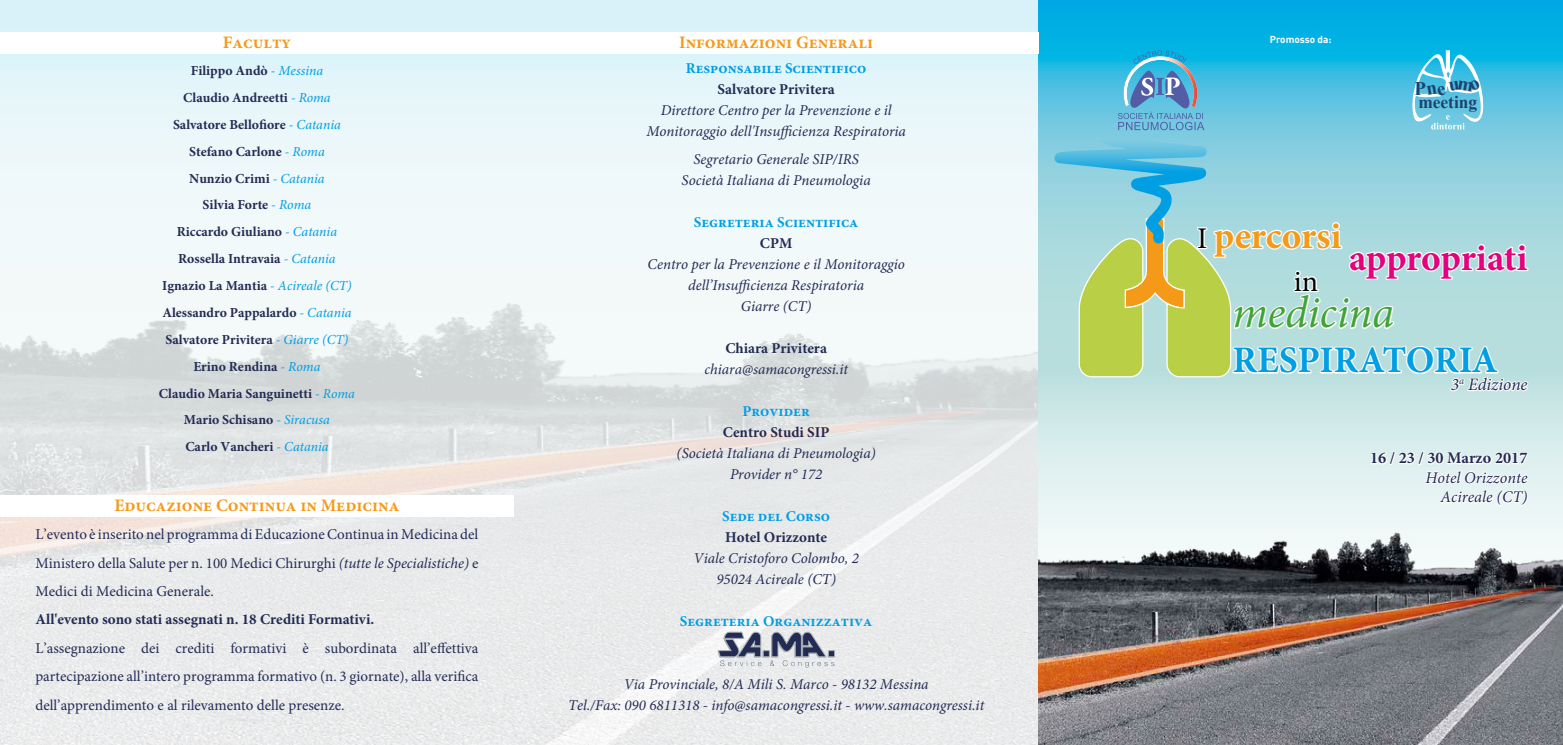
<style>
.page{position:relative;width:1563px;height:745px;background:#fff}
.page>*{position:absolute;margin:0;border:0;box-sizing:border-box;transform-origin:0 0}
.t1{font:italic 45px "Minion Pro";letter-spacing:-.005em;color:#3fa435}
.t2{font:700 37.5px "Minion Pro";letter-spacing:-.005em;color:#009ee3}
.t3{font:700 37.5px "Minion Pro";color:#e5007d}
.t4{font:700 37.5px "Minion Pro";color:#f59a18}
.t5{font:30px "Minion Pro";color:#000}
.t6{font:700 19.25px "Times New Roman";color:#1c436e}
.t7{font:700 17.75px "Times New Roman";color:#1c436e}
.t8{font:700 17.5px "Minion Pro";color:#f59a18}
.t9{font:italic 17.5px "Minion Pro";letter-spacing:-.005em;color:#232b54}
.t10{font:italic 16.25px/19.5px "Minion Pro";color:#232b54;text-align:right}
.t11{font:700 16.25px "Minion Pro";color:#232b54}
.t12{font:italic 15px/21px "Minion Pro";color:#232b54;text-align:center}
.t13{font:15px/28.4px "Minion Pro";color:#232b54;text-align:justify}
.t14{font:700 15px "Minion Pro";color:#232b54}
.t15{font:700 15px "Minion Pro";color:#009ee3}
.t16{font:700 13.75px/26.9px "Minion Pro";color:#232b54;text-align:center}
.t17{font:700 10px "DIN Pro";color:#fff}
.s1{font-weight:400;font-style:italic;color:#009ee3}
.s2{font-style:italic}
.s3{font-weight:400;font-size:30px;color:#000}
</style>
<div class="page">
<div style="left:0;top:0;width:1038px;height:744px;background:linear-gradient(to right,#e6f6fa,#e6f6fa)"></div>
<img style="left:0;top:208px;width:1038px;height:536px">
<svg style="left:1038px;top:0;width:525px;height:484px;background:#47c0e2"></svg>
<img style="left:1038px;top:484px;width:525px;height:260px">
<div style="left:0;top:32px;width:1038px;height:21px;background:#fff"></div>
<svg style="left:717px;top:631px;width:118px;height:36px;background:#a3a7b5"></svg>
<div style="left:0;top:495px;width:514px;height:21px;background:#fff"></div>
<svg style="left:1053px;top:50px;width:476px;height:457px;background:#a7d9d8"></svg>
<p class="t8" style="left:223px;top:30px;width:70px">Faculty</p>
<p class="t16" style="left:159px;top:57px;width:197px">Filippo Andò <span class="s1">- Messina<br></span>Claudio Andreetti <span class="s1">- Roma<br></span>Salvatore Bellofiore <span class="s1">- Catania<br></span>Stefano Carlone <span class="s1">- Roma<br></span>Nunzio Crimi <span class="s1">- Catania<br></span>Silvia Forte <span class="s1">- Roma<br></span>Riccardo Giuliano <span class="s1">- Catania<br></span>Rossella Intravaia <span class="s1">- Catania<br></span>Ignazio La Mantia <span class="s1">- Acireale (CT)<br></span>Alessandro Pappalardo <span class="s1">- Catania<br></span>Salvatore Privitera <span class="s1">- Giarre (CT)<br></span>Erino Rendina <span class="s1">- Roma<br></span>Claudio Maria Sanguinetti <span class="s1">- Roma<br></span>Mario Schisano <span class="s1">- Siracusa<br></span>Carlo Vancheri <span class="s1">- Catania</span></p>
<p class="t8" style="left:114px;top:492px;width:286px">Educazione Continua in Medicina</p>
<p class="t13" style="left:35px;top:520px;width:444px">L’evento è inserito nel programma di Educazione Continua in Medicina del Ministero della Salute per n. 100 Medici Chirurghi <span class="s2">(tutte le Specialistiche)</span> e Medici di Medicina Generale.</p>
<p class="t14" style="left:35px;top:608px;width:340px">All'evento sono stati assegnati n. 18 Crediti Formativi.</p>
<p class="t13" style="left:35px;top:633px;width:444px">L’assegnazione dei crediti formativi è subordinata all’effettiva partecipazione all’intero programma formativo (n. 3 giornate), alla verifica dell’apprendimento e al rilevamento delle presenze.</p>
<p class="t8" style="left:679px;top:30px;width:195px">Informazioni Generali</p>
<p class="t15" style="left:686px;top:57px;width:182px">Responsabile Scientifico</p>
<p class="t14" style="left:717px;top:78px;width:119px">Salvatore Privitera</p>
<p class="t12" style="left:646px;top:99px;width:261px">Direttore Centro per la Prevenzione e il<br>Monitoraggio dell'Insufficienza Respiratoria</p>
<p class="t12" style="left:681px;top:148px;width:191px">Segretario Generale SIP/IRS<br>Società Italiana di Pneumologia</p>
<p class="t15" style="left:694px;top:211px;width:166px">Segreteria Scientifica</p>
<p class="t14" style="left:760px;top:232px;width:34px">CPM</p>
<p class="t12" style="left:647px;top:253px;width:259px">Centro per la Prevenzione e il Monitoraggio dell’Insufficienza Respiratoria<br>Giarre (CT)</p>
<p class="t14" style="left:725px;top:337px;width:103px">Chiara Privitera</p>
<p class="t12" style="left:704px;top:358px;width:145px">chiara@samacongressi.it</p>
<p class="t15" style="left:742px;top:400px;width:69px">Provider</p>
<p class="t14" style="left:723px;top:421px;width:108px">Centro Studi SIP</p>
<p class="t12" style="left:676px;top:442px;width:201px">(Società Italiana di Pneumologia)<br>Provider n° 172</p>
<p class="t15" style="left:722px;top:505px;width:109px">Sede del Corso</p>
<p class="t14" style="left:725px;top:526px;width:104px">Hotel Orizzonte</p>
<p class="t12" style="left:693px;top:547px;width:167px">Viale Cristoforo Colombo, 2<br>95024 Acireale (CT)</p>
<p class="t15" style="left:680px;top:610px;width:194px">Segreteria Organizzativa</p>
<p class="t12" style="left:568px;top:672px;width:418px">Via Provinciale, 8/A Mili S. Marco - 98132 Messina<br>Tel./Fax: 090 6811318 - info@samacongressi.it - www.samacongressi.it</p>
<p class="t17" style="left:1269px;top:31px;width:63px">Promosso da:</p>
<p class="t6" style="left:1414px;top:75px;width:13px">P</p>
<p class="t7" style="left:1418px;top:90px;width:60px">meeting</p>
<h2 class="t4" style="left:1197px;top:209px;width:146px"><span class="s3">I</span> percorsi</h2>
<h1 class="t1" style="left:1232px;top:282px;width:163px">medicina</h1>
<h2 class="t2" style="left:1232px;top:334px;width:267px">RESPIRATORIA</h2>
<h2 class="t3" style="left:1349px;top:231px;width:180px">appropriati</h2>
<h3 class="t5" style="left:1293px;top:261px;width:26px">in</h3>
<p class="t9" style="left:1450px;top:372px;width:78px">3<sup>a</sup> Edizione</p>
<p class="t11" style="left:1370px;top:446px;width:159px">16 / 23 / 30 Marzo 2017</p>
<p class="t10" style="left:1425px;top:467px;width:104px">Hotel Orizzonte<br>Acireale (CT)</p>
</div>
